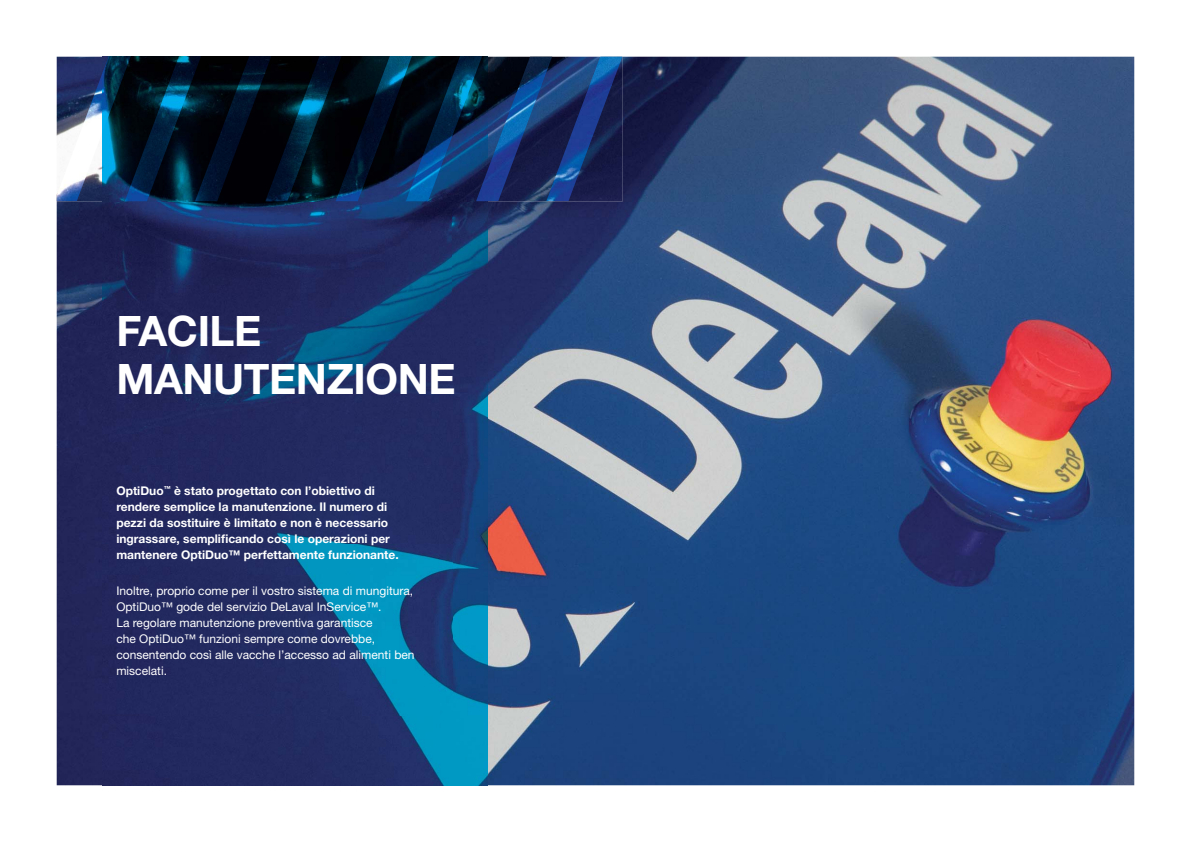
<style>
.page{position:relative;width:1191px;height:842px;background:#fff}
.page>*{position:absolute;margin:0;border:0;box-sizing:border-box;transform-origin:0 0}
.t1{font:700 42px/48px "Helvetica Neue";letter-spacing:-.01em;color:#fff}
.t2{font:12px/16px "Helvetica Neue";color:#fff}
.t3{font:700 12px/16px "Helvetica Neue";color:#fff}
</style>
<div class="page">
<img style="left:57px;top:57px;width:1077px;height:728px">
<img style="left:102px;top:201px;width:386px;height:584px">
<img style="left:57px;top:57px;width:566px;height:144px">
<img style="left:57px;top:73px;width:46px;height:128px">
<img style="left:518px;top:57px;width:105px;height:29px">
<img style="left:487px;top:85px;width:125px;height:116px">
<h1 class="t1" style="left:116px;top:311px;width:341px">FACILE<br>MANUTENZIONE</h1>
<p class="t3" style="left:116px;top:484px;width:284px">OptiDuo<sup>™</sup> è stato progettato con l’obiettivo di rendere semplice la manutenzione. Il numero di pezzi da sostituire è limitato e non è necessario ingrassare, semplificando così le operazioni per mantenere OptiDuo™ perfettamente funzionante.</p>
<p class="t2" style="left:116px;top:584px;width:300px">Inoltre, proprio come per il vostro sistema di mungitura, OptiDuo™ gode del servizio DeLaval InService™.<br>La regolare manutenzione preventiva garantisce<br>che OptiDuo™ funzioni sempre come dovrebbe, consentendo così alle vacche l’accesso ad alimenti ben miscelati.</p>
</div>
